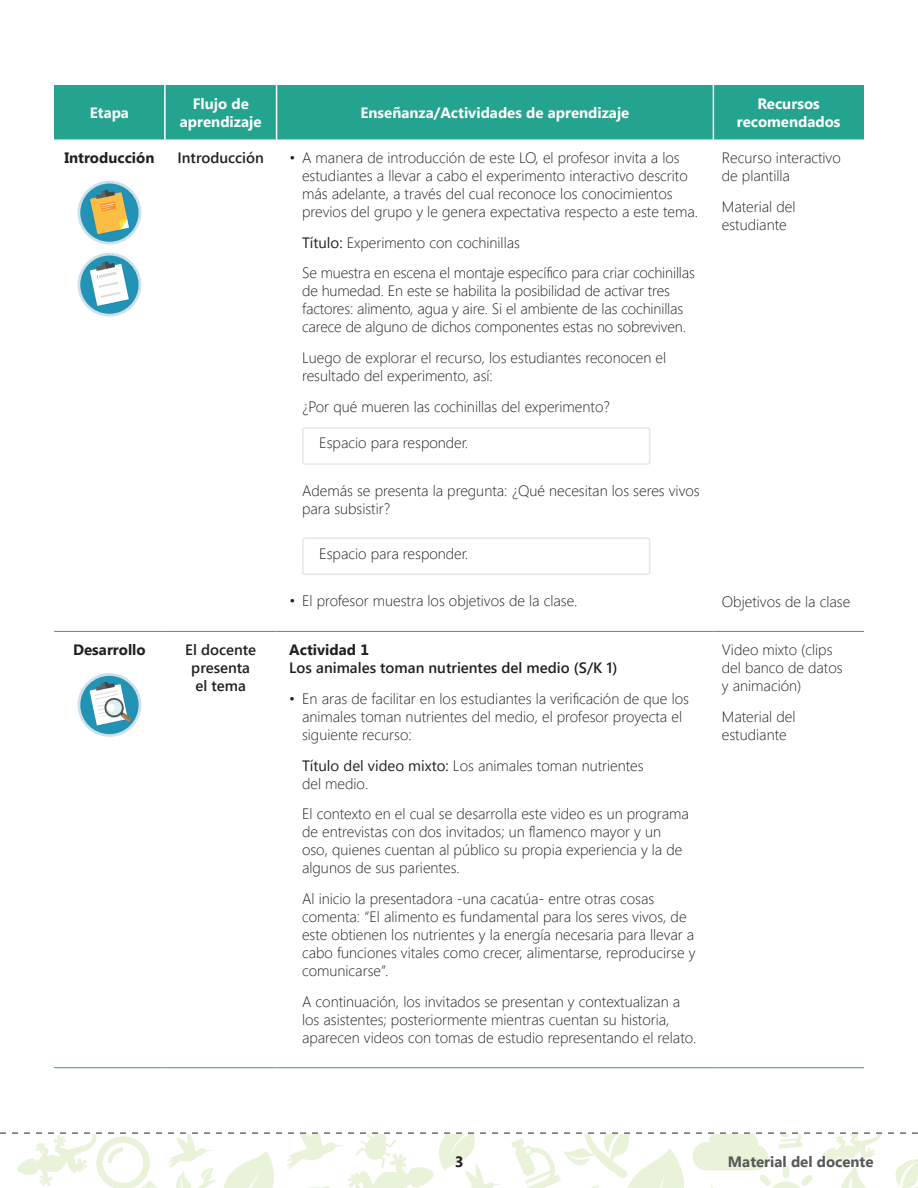
<style>
.page{position:relative;width:918px;height:1188px;background:#fff}
.page>*{position:absolute;margin:0;border:0;box-sizing:border-box;transform-origin:0 0}
.t1{font:300 15px/18px "Segoe UI";color:#231f20}
.t2{font:700 15px/18px "Segoe UI";color:#fff;text-align:center}
.t3{font:600 15px/18px "Segoe UI";color:#231f20;text-align:center}
.t4{font:700 15px "Segoe UI";color:#231f20}
.t5{font:700 15px "Segoe UI";color:#57585a}
.s1{font-weight:400}
</style>
<div class="page">
<svg style="left:0;top:1132px;width:918px;height:56px"></svg>
<div style="left:54px;top:85px;width:810px;height:54px;background:#24a38f"></div>
<hr style="left:54px;top:631px;width:111px;height:1px;background:#24a38f">
<hr style="left:165px;top:631px;width:112px;height:1px;background:#24a38f">
<hr style="left:54px;top:1067px;width:111px;height:1px;background:#24a38f">
<hr style="left:165px;top:1067px;width:112px;height:1px;background:#24a38f">
<hr style="left:277px;top:631px;width:436px;height:1px;background:#24a38f">
<hr style="left:713px;top:631px;width:151px;height:1px;background:#24a38f">
<hr style="left:277px;top:1067px;width:436px;height:1px;background:#24a38f">
<hr style="left:713px;top:1067px;width:151px;height:1px;background:#24a38f">
<hr style="left:164px;top:85px;width:2px;height:54px;background:#fff">
<hr style="left:276px;top:85px;width:1px;height:54px;background:#fff">
<hr style="left:713px;top:85px;width:1px;height:54px;background:#fff">
<svg style="left:78px;top:181px;width:63px;height:64px"></svg>
<div style="left:80px;top:184px;width:59px;height:58px;background:#2293b4;border-radius:50%"></div>
<svg style="left:90px;top:190px;width:40px;height:45px"></svg>
<svg style="left:78px;top:253px;width:63px;height:64px"></svg>
<div style="left:80px;top:256px;width:59px;height:58px;background:#2293b4;border-radius:50%"></div>
<svg style="left:90px;top:261px;width:40px;height:46px"></svg>
<div style="left:302px;top:427px;width:348px;height:38px;border:2px solid #e6e7e9;border-radius:2px"></div>
<div style="left:302px;top:537px;width:348px;height:38px;border:2px solid #e6e7e9;border-radius:2px"></div>
<svg style="left:78px;top:673px;width:63px;height:64px"></svg>
<div style="left:80px;top:676px;width:59px;height:58px;background:#2293b4;border-radius:50%"></div>
<svg style="left:90px;top:682px;width:42px;height:44px"></svg>
<p class="t2" style="left:90px;top:103px;width:41px">Etapa</p>
<p class="t2" style="left:180px;top:94px;width:83px">Flujo de aprendizaje</p>
<p class="t2" style="left:361px;top:103px;width:270px">Enseñanza/Actividades de aprendizaje</p>
<p class="t2" style="left:737px;top:94px;width:105px">Recursos recomendados</p>
<p class="t4" style="left:64px;top:147px;width:92px">Introducción</p>
<p class="t3" style="left:178px;top:148px;width:88px">Introducción</p>
<p class="t1" style="left:302px;top:148px;width:398px;text-indent:-13px">• A manera de introducción de este LO, el profesor invita a los estudiantes a llevar a cabo el experimento interactivo descrito más adelante, a través del cual reconoce los conocimientos previos del grupo y le genera expectativa respecto a este tema.</p>
<p class="t1" style="left:302px;top:226px;width:394px;line-height:30.8px"><span class="s1">Título:</span> Experimento con cochinillas<br>Se muestra en escena el montaje específico para criar cochinillas</p>
<p class="t1" style="left:302px;top:281px;width:386px">de humedad. En este se habilita la posibilidad de activar tres factores: alimento, agua y aire. Si el ambiente de las cochinillas carece de alguno de dichos componentes estas no sobreviven.</p>
<p class="t1" style="left:302px;top:348px;width:366px">Luego de explorar el recurso, los estudiantes reconocen el resultado del experimento, así:</p>
<p class="t1" style="left:302px;top:397px;width:309px">¿Por qué mueren las cochinillas del experimento?</p>
<p class="t1" style="left:319px;top:433px;width:150px">Espacio para responder.</p>
<p class="t1" style="left:302px;top:481px;width:399px">Además se presenta la pregunta: ¿Qué necesitan los seres vivos para subsistir?</p>
<p class="t1" style="left:319px;top:544px;width:150px">Espacio para responder.</p>
<p class="t1" style="left:289px;top:591px;width:290px">• El profesor muestra los objetivos de la clase.</p>
<p class="t1" style="left:722px;top:148px;width:120px">Recurso interactivo de plantilla</p>
<p class="t1" style="left:722px;top:197px;width:75px">Material del estudiante</p>
<p class="t1" style="left:722px;top:592px;width:130px">Objetivos de la clase</p>
<p class="t4" style="left:73px;top:639px;width:74px">Desarrollo</p>
<p class="t3" style="left:185px;top:641px;width:72px">El docente presenta el tema</p>
<p class="t4" style="left:289px;top:639px;width:81px">Actividad 1</p>
<p class="t3" style="left:289px;top:659px;width:330px">Los animales toman nutrientes del medio (S/K 1)</p>
<p class="t1" style="left:302px;top:689px;width:388px;text-indent:-13px">• En aras de facilitar en los estudiantes la verificación de que los animales toman nutrientes del medio, el profesor proyecta el siguiente recurso:</p>
<p class="t1" style="left:302px;top:756px;width:343px"><span class="s1">Título del video mixto:</span> Los animales toman nutrientes del medio.</p>
<p class="t1" style="left:302px;top:804px;width:388px">El contexto en el cual se desarrolla este video es un programa de entrevistas con dos invitados; un flamenco mayor y un oso, quienes cuentan al público su propia experiencia y la de algunos de sus parientes.</p>
<p class="t1" style="left:302px;top:889px;width:395px">Al inicio la presentadora -una cacatúa- entre otras cosas comenta: “El alimento es fundamental para los seres vivos, de este obtienen los nutrientes y la energía necesaria para llevar a cabo funciones vitales como crecer, alimentarse, reproducirse y comunicarse”.</p>
<p class="t1" style="left:302px;top:992px;width:396px">A continuación, los invitados se presentan y contextualizan a los asistentes; posteriormente mientras cuentan su historia, aparecen videos con tomas de estudio representando el relato.</p>
<p class="t1" style="left:722px;top:640px;width:122px">Video mixto (clips del banco de datos y animación)</p>
<p class="t1" style="left:722px;top:707px;width:75px">Material del estudiante</p>
<p class="t4" style="left:455px;top:1151px;width:10px">3</p>
<p class="t5" style="left:728px;top:1151px;width:147px">Material del docente</p>
</div>
